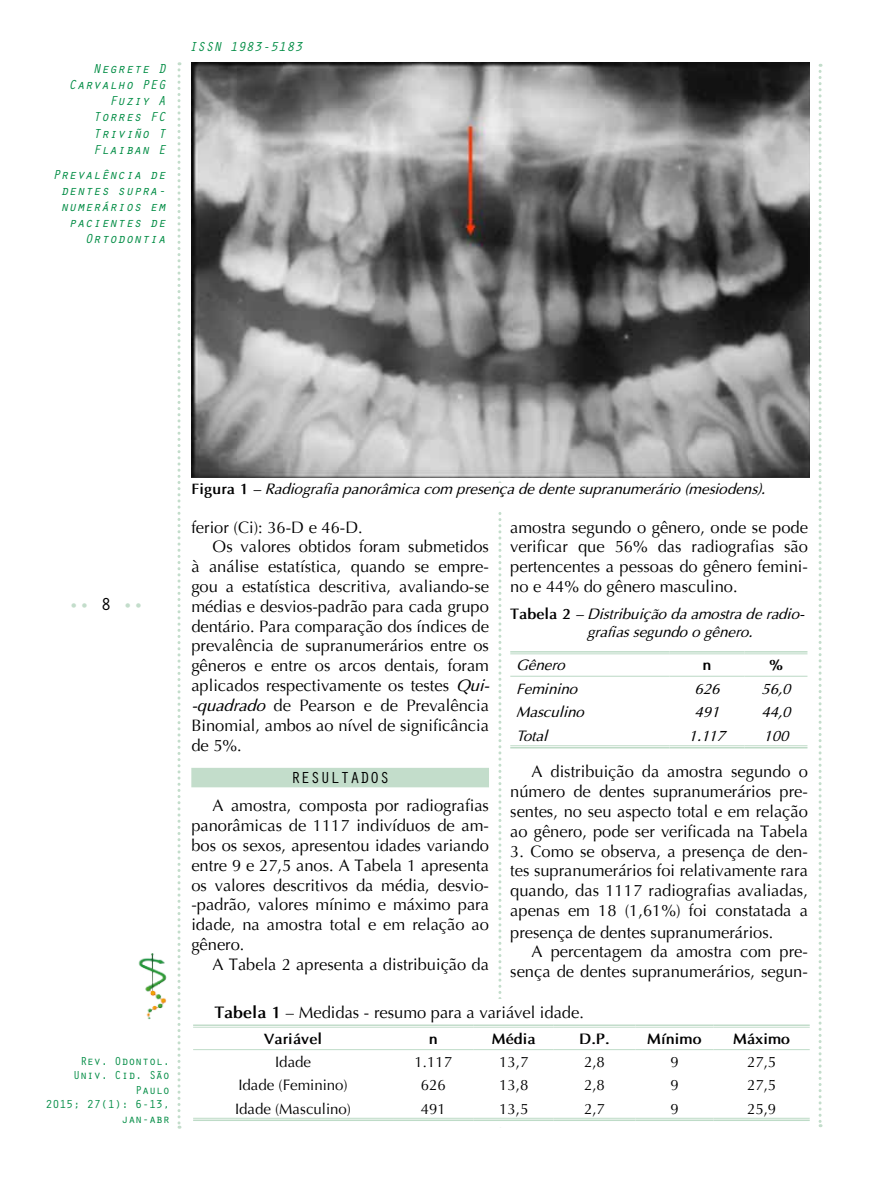
<style>
.page{position:relative;width:893px;height:1191px;background:#fff}
.page>*{position:absolute;margin:0;border:0;box-sizing:border-box;transform-origin:0 0}
.t1{font:18px "Orator Std";color:#c3ddcb}
.t2{font:16.5px/19.8px "Optima";color:#000;text-align:justify}
.t3{font:16.5px "Orator Std";color:#000}
.t4{font:italic 15px/18px "Optima";color:#000}
.t5{font:15px "Optima";color:#000}
.t6{font:700 15px "Optima";color:#000}
.t7{font:italic 13.5px/16.2px "Orator Std";color:#008c44;text-align:right}
.t8{font:12px/14.4px "Orator Std";letter-spacing:-.025em;color:#008c44;text-align:right}
.s1{color:#000}
.s2{font-weight:700;font-style:normal}
.s3{font-style:italic}
.s4{font-weight:700}
</style>
<div class="page">
<svg style="left:178px;top:62px;width:3px;height:1066px"></svg>
<svg style="left:498px;top:477px;width:3px;height:522px"></svg>
<svg style="left:819px;top:64px;width:3px;height:1063px"></svg>
<img style="left:138px;top:953px;width:28px;height:66px">
<div style="left:191px;top:768px;width:298px;height:19px;background:#c3ddcb"></div>
<hr style="left:510px;top:651px;width:159px;height:1px;background:#bedbc7">
<hr style="left:510px;top:653px;width:159px;height:1px;background:#bedbc7">
<hr style="left:669px;top:651px;width:76px;height:1px;background:#bedbc7">
<hr style="left:669px;top:653px;width:76px;height:1px;background:#bedbc7">
<hr style="left:745px;top:651px;width:62px;height:1px;background:#bedbc7">
<hr style="left:745px;top:653px;width:62px;height:1px;background:#bedbc7">
<hr style="left:510px;top:676px;width:159px;height:1px;background:#bbd9c4">
<hr style="left:669px;top:676px;width:76px;height:1px;background:#bbd9c4">
<hr style="left:745px;top:676px;width:62px;height:1px;background:#bbd9c4">
<hr style="left:510px;top:745px;width:159px;height:1px;background:#bedbc7">
<hr style="left:510px;top:747px;width:159px;height:1px;background:#bedbc7">
<hr style="left:669px;top:745px;width:76px;height:1px;background:#bedbc7">
<hr style="left:669px;top:747px;width:76px;height:1px;background:#bedbc7">
<hr style="left:745px;top:745px;width:62px;height:1px;background:#bedbc7">
<hr style="left:745px;top:747px;width:62px;height:1px;background:#bedbc7">
<hr style="left:193px;top:1024px;width:200px;height:2px;background:#c3ddcb">
<hr style="left:193px;top:1027px;width:200px;height:1px;background:#c3ddcb">
<hr style="left:393px;top:1024px;width:81px;height:2px;background:#c3ddcb">
<hr style="left:393px;top:1027px;width:81px;height:1px;background:#c3ddcb">
<hr style="left:474px;top:1024px;width:80px;height:2px;background:#c3ddcb">
<hr style="left:474px;top:1027px;width:80px;height:1px;background:#c3ddcb">
<hr style="left:554px;top:1024px;width:81px;height:2px;background:#c3ddcb">
<hr style="left:554px;top:1027px;width:81px;height:1px;background:#c3ddcb">
<hr style="left:635px;top:1024px;width:79px;height:2px;background:#c3ddcb">
<hr style="left:635px;top:1027px;width:79px;height:1px;background:#c3ddcb">
<hr style="left:714px;top:1024px;width:96px;height:2px;background:#c3ddcb">
<hr style="left:714px;top:1027px;width:96px;height:1px;background:#c3ddcb">
<hr style="left:193px;top:1049px;width:200px;height:1px;background:#c0dcc9">
<hr style="left:393px;top:1049px;width:81px;height:1px;background:#c0dcc9">
<hr style="left:474px;top:1049px;width:80px;height:1px;background:#c0dcc9">
<hr style="left:554px;top:1049px;width:81px;height:1px;background:#c0dcc9">
<hr style="left:635px;top:1049px;width:79px;height:1px;background:#c0dcc9">
<hr style="left:714px;top:1049px;width:96px;height:1px;background:#c0dcc9">
<hr style="left:193px;top:1118px;width:200px;height:1px;background:#bedbc7">
<hr style="left:193px;top:1119px;width:200px;height:2px;background:#bedbc7">
<hr style="left:393px;top:1118px;width:81px;height:1px;background:#bedbc7">
<hr style="left:393px;top:1119px;width:81px;height:2px;background:#bedbc7">
<hr style="left:474px;top:1118px;width:80px;height:1px;background:#bedbc7">
<hr style="left:474px;top:1119px;width:80px;height:2px;background:#bedbc7">
<hr style="left:554px;top:1118px;width:81px;height:1px;background:#bedbc7">
<hr style="left:554px;top:1119px;width:81px;height:2px;background:#bedbc7">
<hr style="left:635px;top:1118px;width:79px;height:1px;background:#bedbc7">
<hr style="left:635px;top:1119px;width:79px;height:2px;background:#bedbc7">
<hr style="left:714px;top:1118px;width:96px;height:1px;background:#bedbc7">
<hr style="left:714px;top:1119px;width:96px;height:2px;background:#bedbc7">
<img style="left:192px;top:63px;width:617px;height:414px">
<div style="left:191px;top:483px;width:618px;height:26px;background:#fff"></div>
<p class="t7" style="left:69px;top:60px;width:99px">Negrete D<br>Carvalho PEG<br>Fuziy A<br>Torres FC<br>Triviño T<br>Flaiban E</p>
<p class="t7" style="left:52px;top:165px;width:115px">Prevalência de dentes supra&shy;numerários em pacientes de<br>Ortodontia</p>
<p class="t7" style="left:189px;top:38px;width:115px">ISSN 1983-5183</p>
<p class="t1" style="left:68px;top:591px;width:77px">•• <span class="s1">8</span> ••</p>
<p class="t8" style="left:46px;top:1053px;width:126px">Rev. Odontol.<br>Univ. Cid. São<br>Paulo<br>2015; 27(1): 6-13, jan-abr</p>
<p class="t4" style="left:191px;top:480px;width:576px"><span class="s2">Figura 1</span> – Radiografia panorâmica com presença de dente supranumerário (mesiodens).</p>
<p class="t2" style="left:191px;top:517px;width:173px">ferior (Ci): 36-D e 46-D.</p>
<p class="t2" style="left:213px;top:537px;width:278px">Os valores obtidos foram submetidos</p>
<p class="t2" style="left:191px;top:557px;width:299px">à análise estatística, quando se empre-</p>
<p class="t2" style="left:191px;top:577px;width:299px">gou a estatística descritiva, avaliando-se</p>
<p class="t2" style="left:191px;top:596px;width:299px">médias e desvios-padrão para cada grupo</p>
<p class="t2" style="left:191px;top:616px;width:299px">dentário. Para comparação dos índices de</p>
<p class="t2" style="left:191px;top:636px;width:299px">prevalência de supranumerários entre os</p>
<p class="t2" style="left:191px;top:656px;width:299px">gêneros e entre os arcos dentais, foram</p>
<p class="t2" style="left:191px;top:676px;width:299px">aplicados respectivamente os testes <span class="s3">Qui-</span></p>
<p class="t2" style="left:191px;top:695px;width:299px"><span class="s3">-quadrado</span> de Pearson e de Prevalência</p>
<p class="t2" style="left:191px;top:715px;width:299px">Binomial, ambos ao nível de significância</p>
<p class="t2" style="left:191px;top:735px;width:52px">de 5%.</p>
<p class="t3" style="left:291px;top:766px;width:100px">RESULTADOS</p>
<p class="t2" style="left:191px;top:796px;width:299px;text-indent:21px">A amostra, composta por radiografias panorâmicas de 1117 indivíduos de am&shy;bos os sexos, apresentou idades variando entre 9 e 27,5 anos. A Tabela 1 apresenta os valores descritivos da média, desvio--padrão, valores mínimo e máximo para idade, na amostra total e em relação ao gênero.</p>
<p class="t2" style="left:213px;top:954px;width:278px">A Tabela 2 apresenta a distribuição da</p>
<p class="t2" style="left:510px;top:517px;width:299px">amostra segundo o gênero, onde se pode verificar que 56% das radiografias são pertencentes a pessoas do gênero femini&shy;no e 44% do gênero masculino.</p>
<p class="t4" style="left:587px;top:604px;width:219px;text-indent:-77px"><span class="s2">Tabela 2</span> – Distribuição da amostra de radio&shy;grafias segundo o gênero.</p>
<p class="t4" style="left:516px;top:656px;width:50px">Gênero</p>
<p class="t6" style="left:702px;top:656px;width:10px">n</p>
<p class="t6" style="left:769px;top:656px;width:15px">%</p>
<p class="t4" style="left:516px;top:679px;width:63px">Feminino</p>
<p class="t4" style="left:694px;top:679px;width:27px">626</p>
<p class="t4" style="left:761px;top:679px;width:31px">56,0</p>
<p class="t4" style="left:516px;top:703px;width:69px">Masculino</p>
<p class="t4" style="left:694px;top:703px;width:27px">491</p>
<p class="t4" style="left:761px;top:703px;width:31px">44,0</p>
<p class="t4" style="left:516px;top:727px;width:32px">Total</p>
<p class="t4" style="left:689px;top:727px;width:38px">1.117</p>
<p class="t4" style="left:763px;top:727px;width:27px">100</p>
<p class="t2" style="left:510px;top:762px;width:299px;text-indent:21px">A distribuição da amostra segundo o número de dentes supranumerários pre&shy;sentes, no seu aspecto total e em relação ao gênero, pode ser verificada na Tabela</p>
<p class="t2" style="left:510px;top:841px;width:299px">3. Como se observa, a presença de den&shy;tes supranumerários foi relativamente rara quando, das 1117 radiografias avaliadas, apenas em 18 (1,61%) foi constatada a</p>
<p class="t2" style="left:510px;top:922px;width:265px">presença de dentes supranumerários.</p>
<p class="t2" style="left:532px;top:942px;width:278px">A percentagem da amostra com pre-</p>
<p class="t2" style="left:510px;top:962px;width:299px">sença de dentes supranumerários, segun-</p>
<p class="t2" style="left:214px;top:1003px;width:371px"><span class="s4">Tabela 1</span> – Medidas - resumo para a variável idade.</p>
<p class="t6" style="left:264px;top:1029px;width:60px">Variável</p>
<p class="t6" style="left:429px;top:1029px;width:10px">n</p>
<p class="t6" style="left:492px;top:1029px;width:45px">Média</p>
<p class="t6" style="left:579px;top:1029px;width:32px">D.P.</p>
<p class="t6" style="left:647px;top:1029px;width:56px">Mínimo</p>
<p class="t6" style="left:733px;top:1029px;width:59px">Máximo</p>
<p class="t5" style="left:275px;top:1052px;width:37px">Idade</p>
<p class="t5" style="left:415px;top:1052px;width:39px">1.117</p>
<p class="t5" style="left:499px;top:1052px;width:31px">13,7</p>
<p class="t5" style="left:584px;top:1052px;width:22px">2,8</p>
<p class="t5" style="left:670px;top:1052px;width:10px">9</p>
<p class="t5" style="left:747px;top:1052px;width:31px">27,5</p>
<p class="t5" style="left:238px;top:1075px;width:111px">Idade (Feminino)</p>
<p class="t5" style="left:421px;top:1075px;width:27px">626</p>
<p class="t5" style="left:499px;top:1075px;width:31px">13,8</p>
<p class="t5" style="left:584px;top:1075px;width:22px">2,8</p>
<p class="t5" style="left:670px;top:1075px;width:10px">9</p>
<p class="t5" style="left:747px;top:1075px;width:31px">27,5</p>
<p class="t5" style="left:235px;top:1099px;width:117px">Idade (Masculino)</p>
<p class="t5" style="left:421px;top:1099px;width:27px">491</p>
<p class="t5" style="left:499px;top:1099px;width:31px">13,5</p>
<p class="t5" style="left:584px;top:1099px;width:22px">2,7</p>
<p class="t5" style="left:670px;top:1099px;width:10px">9</p>
<p class="t5" style="left:747px;top:1099px;width:31px">25,9</p>
</div>
